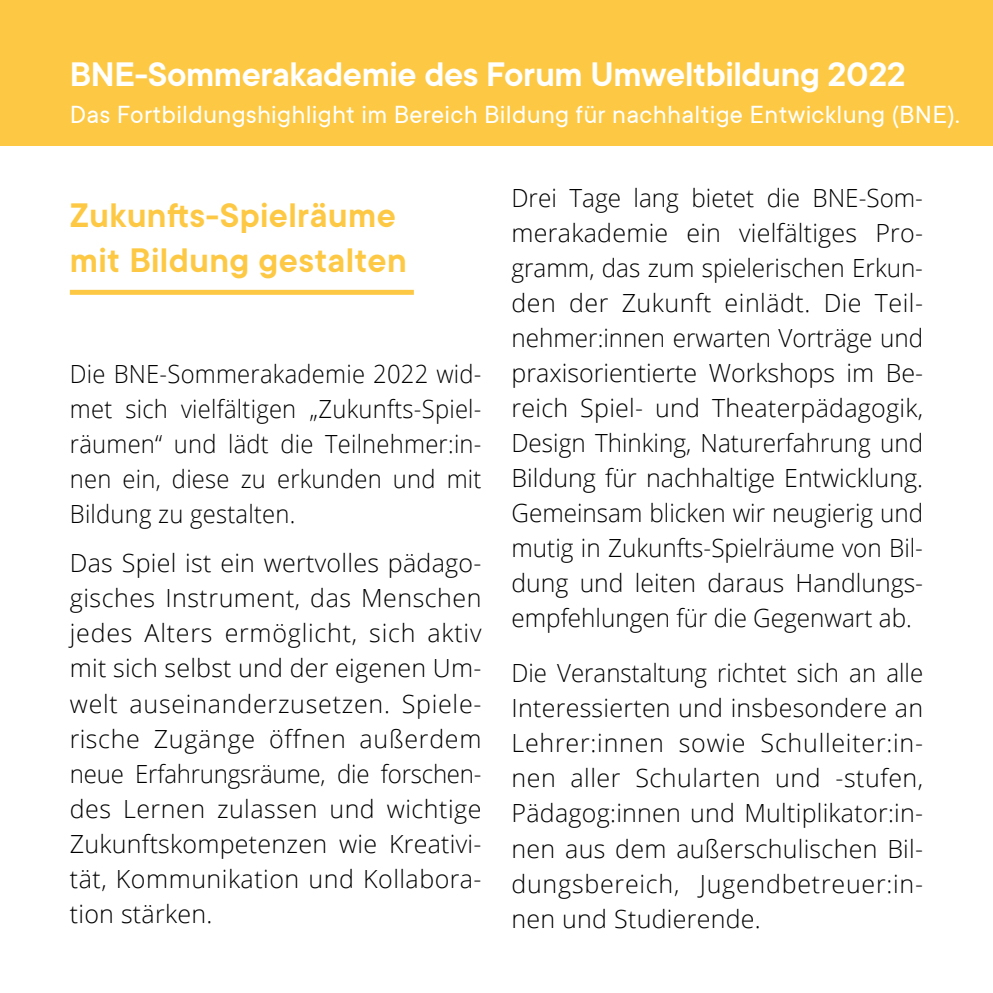
<style>
.page{position:relative;width:993px;height:993px;background:#fff}
.page>*{position:absolute;margin:0;border:0;box-sizing:border-box;transform-origin:0 0}
.t1{font:600 37.5px "TT Commons";letter-spacing:-.01em;color:#fff}
.t2{font:600 37.5px/45px "TT Commons";letter-spacing:.01em;color:#fdc944}
.t3{font:27.5px "TT Commons";letter-spacing:.01em;color:#fff}
.t4{font:300 25px/35px "Open Sans";letter-spacing:.01em;color:#000;text-align:justify}
.t5{font:300 25px/35px "Open Sans";letter-spacing:.01em;color:#000;text-align:justify;scale:.96 1}
.t6{font:300 25px/35px "Open Sans";letter-spacing:.01em;color:#000;text-align:justify;scale:.95 1}
</style>
<div class="page">
<div style="left:0;top:0;width:992px;height:145px;background:#fdc944"></div>
<div style="left:70px;top:290px;width:344px;height:5px;background:#fdc944"></div>
<h1 class="t1" style="left:70px;top:54px;width:837px">BNE-Sommerakademie des Forum Umweltbildung 2022</h1>
<p class="t3" style="left:70px;top:100px;width:891px">Das Fortbildungshighlight im Bereich Bildung für nachhaltige Entwicklung (BNE).</p>
<h1 class="t2" style="left:70px;top:193px;width:338px">Zukunfts-Spielräume mit Bildung gestalten</h1>
<p class="t6" style="left:70px;top:355px;width:435px">Die BNE-Sommerakademie 2022 wid&shy;met sich vielfältigen „Zukunfts-Spiel&shy;räumen“ und lädt die Teilnehmer:in&shy;nen ein, diese zu erkunden und mit Bildung zu gestalten.</p>
<p class="t4" style="left:70px;top:545px;width:413px">Das Spiel ist ein wertvolles pädago&shy;gisches Instrument, das Menschen jedes Alters ermöglicht, sich aktiv mit sich selbst und der eigenen Um&shy;welt auseinanderzusetzen. Spiele&shy;rische Zugänge öffnen außerdem neue Erfahrungsräume, die forschen&shy;des Lernen zulassen und wichtige Zukunftskompetenzen wie Kreativi&shy;tät, Kommunikation und Kollabora&shy;tion stärken.</p>
<p class="t4" style="left:511px;top:180px;width:413px">Drei Tage lang bietet die BNE-Som&shy;merakademie ein vielfältiges Pro&shy;gramm, das zum spielerischen Erkun&shy;den der Zukunft einlädt. Die Teil&shy;nehmer:innen erwarten Vorträge und praxisorientierte Workshops im Be&shy;reich Spiel- und Theaterpädagogik, Design Thinking, Naturerfahrung und Bildung für nachhaltige Entwicklung.<br>Gemeinsam blicken wir neugierig und mutig in Zukunfts-Spielräume von Bil&shy;dung und leiten daraus Handlungs&shy;empfehlungen für die Gegenwart ab.</p>
<p class="t5" style="left:511px;top:655px;width:430px">Die Veranstaltung richtet sich an alle Interessierten und insbesondere an Lehrer:innen sowie Schulleiter:in&shy;nen aller Schularten und -stufen, Pädagog:innen und Multiplikator:in&shy;nen aus dem außerschulischen Bil&shy;dungsbereich, Jugendbetreuer:in&shy;nen und Studierende.</p>
</div>
